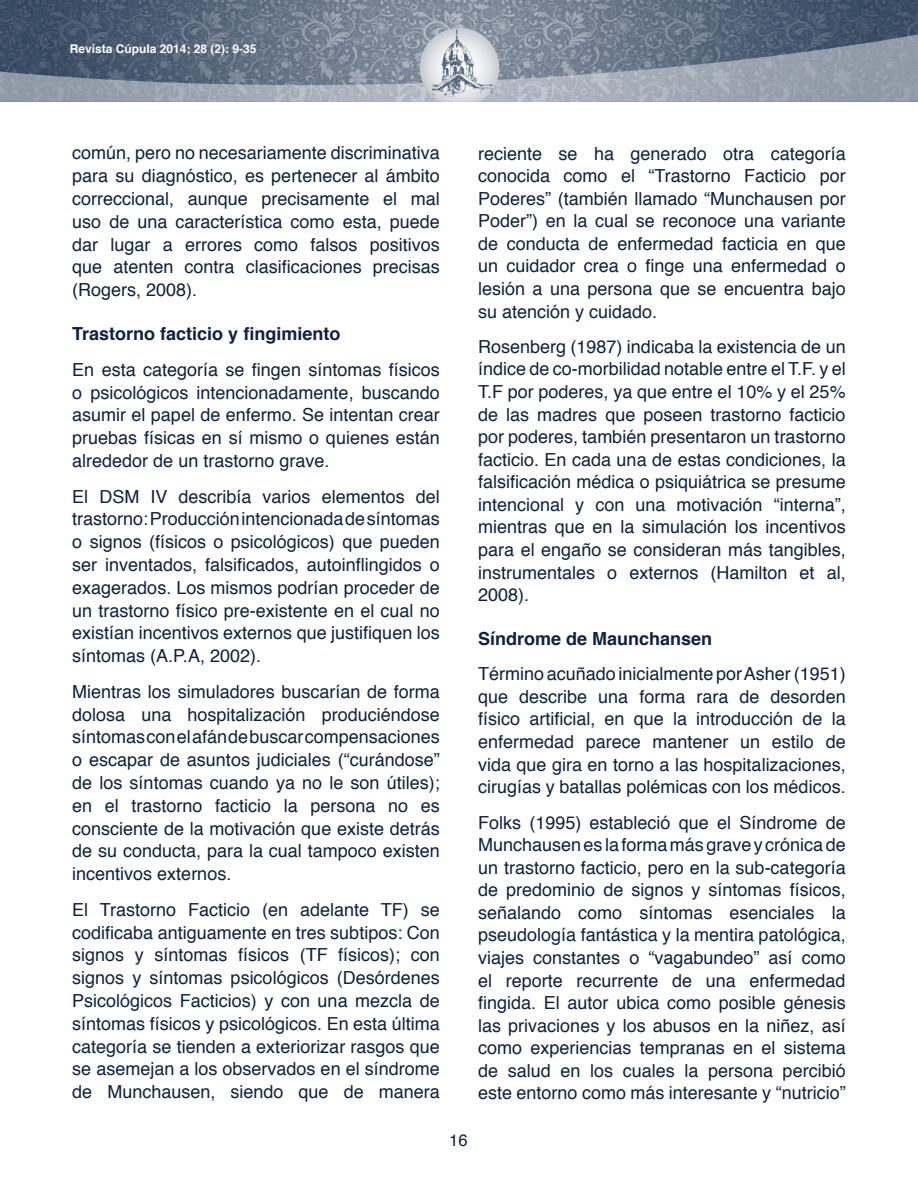
<style>
.page{position:relative;width:918px;height:1188px;background:#fff}
.page>*{position:absolute;margin:0;border:0;box-sizing:border-box;transform-origin:0 0}
.t1{font:18px/22.5px "Helvetica";color:#0d2240;text-align:justify}
.t2{font:700 18px "Helvetica";color:#0d2240}
.t3{font:16.5px "Helvetica";color:#0d2240}
.t4{font:700 12px "Helvetica";color:#fff}
</style>
<div class="page">
<img style="left:0;top:0;width:918px;height:34px">
<svg style="left:0;top:34px;width:918px;height:68px;background:#7e8999"></svg>
<svg style="left:420px;top:28px;width:79px;height:74px;background:#c1c6cd"></svg>
<p class="t4" style="left:70px;top:39px;width:188px">Revista Cúpula 2014; 28 (2): 9-35</p>
<p class="t1" style="left:72px;top:142px;width:369px">común, pero no necesariamente discriminativa para su diagnóstico, es pertenecer al ámbito correccional, aunque precisamente el mal uso de una característica como esta, puede dar lugar a errores como falsos positivos que atenten contra clasificaciones precisas (Rogers, 2008).</p>
<p class="t2" style="left:72px;top:319px;width:270px">Trastorno facticio y fingimiento</p>
<p class="t1" style="left:72px;top:359px;width:369px">En esta categoría se fingen síntomas físicos o psicológicos intencionadamente, buscando asumir el papel de enfermo. Se intentan crear pruebas físicas en sí mismo o quienes están alrededor de un trastorno grave.</p>
<p class="t1" style="left:72px;top:485px;width:369px">El DSM IV describía varios elementos del trastorno: Producción intencionada de síntomas o signos (físicos o psicológicos) que pueden ser inventados, falsificados, autoinflingidos o exagerados. Los mismos podrían proceder de un trastorno físico pre-existente en el cual no existían incentivos externos que justifiquen los síntomas (A.P.A, 2002).</p>
<p class="t1" style="left:72px;top:681px;width:369px">Mientras los simuladores buscarían de forma dolosa una hospitalización produciéndose síntomas con el afán de buscar compensaciones o escapar de asuntos judiciales (“curándose” de los síntomas cuando ya no le son útiles); en el trastorno facticio la persona no es consciente de la motivación que existe detrás de su conducta, para la cual tampoco existen incentivos externos.</p>
<p class="t1" style="left:72px;top:899px;width:369px">El Trastorno Facticio (en adelante TF) se codificaba antiguamente en tres subtipos: Con signos y síntomas físicos (TF físicos); con signos y síntomas psicológicos (Desórdenes Psicológicos Facticios) y con una mezcla de síntomas físicos y psicológicos. En esta última categoría se tienden a exteriorizar rasgos que se asemejan a los observados en el síndrome de Munchausen, siendo que de manera</p>
<p class="t1" style="left:478px;top:143px;width:369px">reciente se ha generado otra categoría conocida como el “Trastorno Facticio por Poderes” (también llamado “Munchausen por Poder”) en la cual se reconoce una variante de conducta de enfermedad facticia en que un cuidador crea o finge una enfermedad o lesión a una persona que se encuentra bajo su atención y cuidado.</p>
<p class="t1" style="left:478px;top:336px;width:369px">Rosenberg (1987) indicaba la existencia de un índice de co-morbilidad notable entre el T.F. y el T.F por poderes, ya que entre el 10% y el 25% de las madres que poseen trastorno facticio por poderes, también presentaron un trastorno facticio. En cada una de estas condiciones, la falsificación médica o psiquiátrica se presume intencional y con una motivación “interna”, mientras que en la simulación los incentivos para el engaño se consideran más tangibles, instrumentales o externos (Hamilton et al, 2008).</p>
<p class="t2" style="left:478px;top:624px;width:236px">Síndrome de Maunchansen</p>
<p class="t1" style="left:478px;top:663px;width:369px">Término acuñado inicialmente por Asher (1951) que describe una forma rara de desorden físico artificial, en que la introducción de la enfermedad parece mantener un estilo de vida que gira en torno a las hospitalizaciones, cirugías y batallas polémicas con los médicos.</p>
<p class="t1" style="left:478px;top:811px;width:369px">Folks (1995) estableció que el Síndrome de Munchausen es la forma más grave y crónica de un trastorno facticio, pero en la sub-categoría de predominio de signos y síntomas físicos, señalando como síntomas esenciales la pseudología fantástica y la mentira patológica, viajes constantes o “vagabundeo” así como el reporte recurrente de una enfermedad fingida. El autor ubica como posible génesis las privaciones y los abusos en la niñez, así como experiencias tempranas en el sistema de salud en los cuales la persona percibió este entorno como más interesante y “nutricio”</p>
<p class="t3" style="left:449px;top:1128px;width:20px">16</p>
</div>
